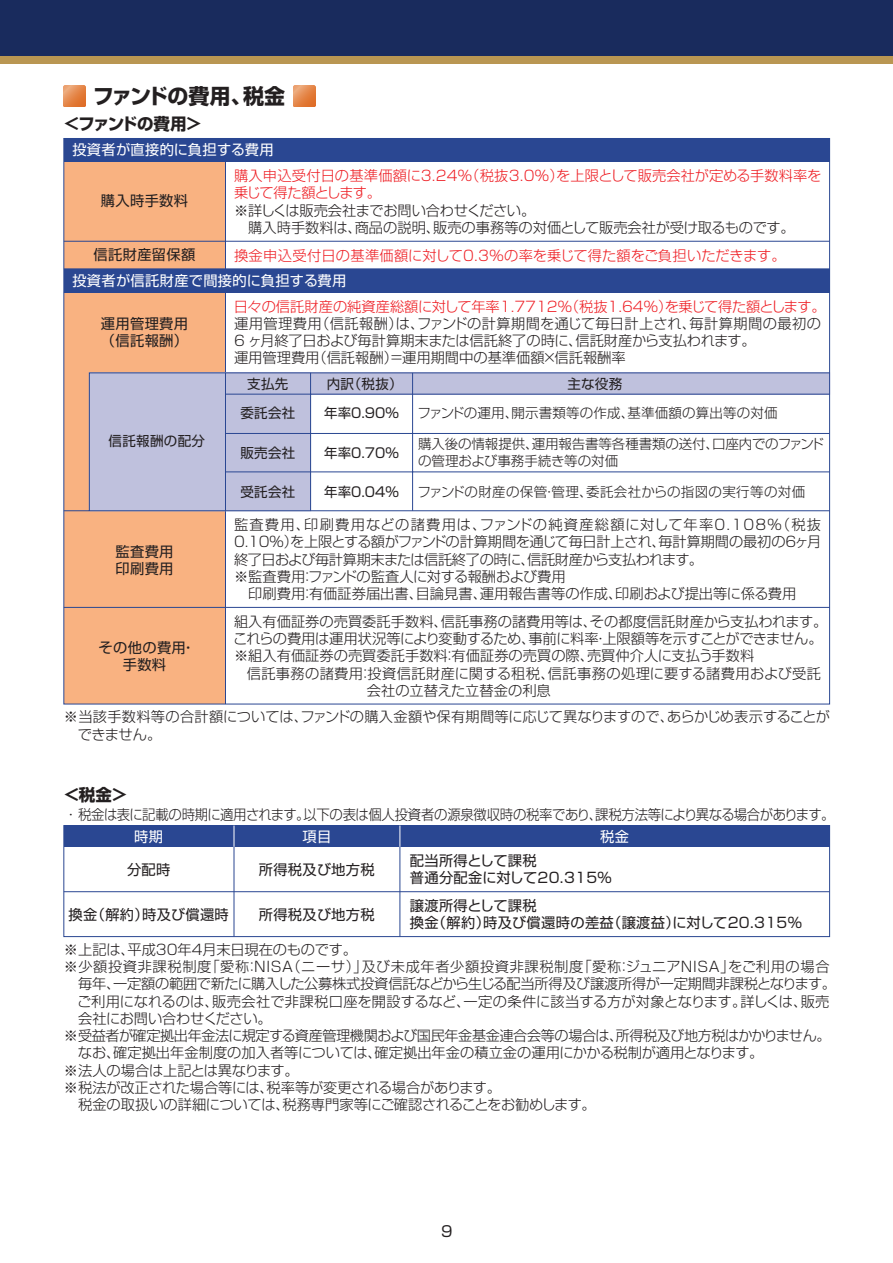
<style>
.page{position:relative;width:893px;height:1263px;background:#fff}
.page>*{position:absolute;margin:0;border:0;box-sizing:border-box;transform-origin:0 0}
.t1{font:21px "Shin Go Pr 5 Bold 90 pv RKSJ H";letter-spacing:-.02em;color:#231f20}
.t2{font:16.5px "Shin Go Pr 5 Bold 90 pv RKSJ H";letter-spacing:-.065em;color:#231f20}
.t3{font:16.5px "Shin Go Pr 5 Bold 90 pv RKSJ H";letter-spacing:-.02em;color:#231f20}
.t4{font:15px "Shin Go Pr 5 Regular 90 pv RKSJ H";color:#231f20}
.t5{font:14.25px/17.2px "Shin Go Pr 5 Light 90 pv RKSJ H";letter-spacing:-.015em;color:#231f20}
.t6{font:14.25px/17.2px "Shin Go Pr 5 Light 90 pv RKSJ H";color:#ee1d23}
.t7{font:14.25px/17.2px "Shin Go Pr 5 Regular 90 pv RKSJ H";letter-spacing:.025em;color:#231f20}
.t8{font:14.25px "Shin Go Pr 5 Light 90 pv RKSJ H";letter-spacing:.04em;color:#231f20}
.t9{font:14.25px "Shin Go Pr 5 Light 90 pv RKSJ H";letter-spacing:.01em;color:#231f20}
.t10{font:14.25px/17.2px "Shin Go Pr 5 Light 90 pv RKSJ H";letter-spacing:.015em;color:#231f20}
.t11{font:14.25px "Shin Go Pr 5 Light 90 pv RKSJ H";letter-spacing:.085em;color:#231f20}
.t12{font:14.25px "Shin Go Pr 5 Regular 90 pv RKSJ H";letter-spacing:.025em;color:#fff}
.t13{font:14.25px "Shin Go Pr 5 Light 90 pv RKSJ H";letter-spacing:-.045em;color:#231f20}
.t14{font:13.5px/16.5px "Shin Go Pr 5 Light 90 pv RKSJ H";color:#231f20}
.t15{font:13.5px "Shin Go Pr 5 Regular 90 pv RKSJ H";letter-spacing:.025em;color:#231f20}
.t16{font:13.5px "Shin Go Pr 5 Light 90 pv RKSJ H";letter-spacing:.025em;color:#231f20}
</style>
<div class="page">
<div style="left:0;top:56px;width:892px;height:8px;background:#b99652"></div>
<div style="left:0;top:0;width:892px;height:56px;background:#192b5d"></div>
<div style="left:64px;top:138px;width:161px;height:566px;background:#f9b281"></div>
<hr style="left:225px;top:292px;width:1px;height:412px;background:#2a4792">
<svg style="left:64px;top:86px;width:21px;height:21px"></svg>
<svg style="left:294px;top:86px;width:21px;height:21px"></svg>
<hr style="left:64px;top:241px;width:765px;height:1px;background:#2a4792">
<div style="left:64px;top:138px;width:765px;height:24px;background:#2a4792"></div>
<div style="left:64px;top:269px;width:765px;height:23px;background:#2a4792"></div>
<hr style="left:64px;top:292px;width:765px;height:1px;background:#2a4792">
<hr style="left:64px;top:268px;width:765px;height:1px;background:#2a4792">
<hr style="left:225px;top:162px;width:1px;height:107px;background:#2a4792">
<hr style="left:64px;top:891px;width:765px;height:1px;background:#2a4792">
<div style="left:63px;top:825px;width:767px;height:112px;border:1px solid #2a4792"></div>
<div style="left:64px;top:826px;width:765px;height:21px;background:#2a4792"></div>
<hr style="left:399px;top:847px;width:1px;height:90px;background:#2a4792">
<svg style="left:399px;top:826px;width:1px;height:21px"></svg>
<hr style="left:233px;top:847px;width:1px;height:90px;background:#2a4792">
<svg style="left:234px;top:826px;width:1px;height:21px"></svg>
<svg style="left:63px;top:372px;width:767px;height:236px"></svg>
<h1 class="t1" style="left:93px;top:88px;width:194px">ファンドの費用、税金</h1>
<p class="t2" style="left:64px;top:118px;width:139px">＜ファンドの費用＞</p>
<p class="t12" style="left:72px;top:145px;width:203px">投資者が直接的に負担する費用</p>
<p class="t7" style="left:101px;top:193px;width:89px">購入時手数料</p>
<p class="t6" style="left:234px;top:169px;width:589px">購入申込受付日の基準価額に3.24％（税抜3.0％）を上限として販売会社が定める手数料率を乗じて得た額とします。</p>
<p class="t5" style="left:248px;top:204px;width:548px;text-indent:-14px">※詳しくは販売会社までお問い合わせください。<br>購入時手数料は、商品の説明、販売の事務等の対価として販売会社が受け取るものです。</p>
<p class="t7" style="left:93px;top:248px;width:103px">信託財産留保額</p>
<p class="t6" style="left:234px;top:249px;width:553px">換金申込受付日の基準価額に対して0.3％の率を乗じて得た額をご負担いただきます。</p>
<p class="t6" style="left:234px;top:300px;width:593px">日々の信託財産の純資産総額に対して年率1.7712％（税抜1.64％）を乗じて得た額とします。</p>
<p class="t5" style="left:234px;top:317px;width:588px">運用管理費用（信託報酬）は、ファンドの計算期間を通じて毎日計上され、毎計算期間の最初の<br>6 ヶ月終了日および毎計算期末または信託終了の時に、信託財産から支払われます。<br>運用管理費用（信託報酬）＝運用期間中の基準価額×信託報酬率</p>
<p class="t12" style="left:72px;top:275px;width:276px">投資者が信託財産で間接的に負担する費用</p>
<p class="t7" style="left:101px;top:317px;width:89px">運用管理費用（信託報酬）</p>
<p class="t15" style="left:108px;top:436px;width:98px">信託報酬の配分</p>
<p class="t7" style="left:115px;top:545px;width:60px">監査費用印刷費用</p>
<p class="t7" style="left:98px;top:641px;width:98px;text-align:center">その他の費用・手数料</p>
<p class="t15" style="left:247px;top:378px;width:43px">支払先</p>
<p class="t15" style="left:240px;top:408px;width:57px">委託会社</p>
<p class="t15" style="left:240px;top:448px;width:57px">販売会社</p>
<p class="t15" style="left:240px;top:486px;width:57px">受託会社</p>
<p class="t15" style="left:327px;top:378px;width:77px">内訳（税抜）</p>
<p class="t15" style="left:567px;top:378px;width:56px">主な役務</p>
<p class="t15" style="left:324px;top:408px;width:76px">年率0.90％</p>
<p class="t15" style="left:324px;top:448px;width:76px">年率0.70％</p>
<p class="t15" style="left:324px;top:486px;width:76px">年率0.04％</p>
<p class="t16" style="left:417px;top:486px;width:389px">ファンドの財産の保管・管理、委託会社からの指図の実行等の対価</p>
<p class="t14" style="left:417px;top:407px;width:361px">ファンドの運用、開示書類等の作成、基準価額の算出等の対価</p>
<p class="t14" style="left:418px;top:438px;width:407px">購入後の情報提供、運用報告書等各種書類の送付、口座内でのファンドの管理および事務手続き等の対価</p>
<p class="t11" style="left:234px;top:519px;width:588px">監査費用、印刷費用などの諸費用は、ファンドの純資産総額に対して年率0.108％（税抜</p>
<p class="t5" style="left:234px;top:535px;width:589px">0.10％）を上限とする額がファンドの計算期間を通じて毎日計上され、毎計算期間の最初の6ヶ月</p>
<p class="t13" style="left:234px;top:554px;width:470px">終了日および毎計算期末または信託終了の時に、信託財産から支払われます。</p>
<p class="t5" style="left:234px;top:570px;width:333px">※監査費用：ファンドの監査人に対する報酬および費用</p>
<p class="t5" style="left:248px;top:587px;width:549px">印刷費用：有価証券届出書、目論見書、運用報告書等の作成、印刷および提出等に係る費用</p>
<p class="t5" style="left:233px;top:615px;width:595px">組入有価証券の売買委託手数料、信託事務の諸費用等は、その都度信託財産から支払われます。これらの費用は運用状況等により変動するため、事前に料率・上限額等を示すことができません。※組入有価証券の売買委託手数料：有価証券の売買の際、売買仲介人に支払う手数料</p>
<p class="t10" style="left:367px;top:667px;width:456px;text-indent:-120px">信託事務の諸費用：投資信託財産に関する租税、信託事務の処理に要する諸費用および受託会社の立替えた立替金の利息</p>
<p class="t5" style="left:78px;top:710px;width:753px;text-indent:-14px">※当該手数料等の合計額については、ファンドの購入金額や保有期間等に応じて異なりますので、あらかじめ表示することができません。</p>
<p class="t3" style="left:64px;top:789px;width:65px">＜税金＞</p>
<p class="t5" style="left:64px;top:808px;width:772px">・税金は表に記載の時期に適用されます。以下の表は個人投資者の源泉徴収時の税率であり、課税方法等により異なる場合があります。</p>
<p class="t12" style="left:134px;top:831px;width:30px">時期</p>
<p class="t12" style="left:302px;top:831px;width:30px">項目</p>
<p class="t12" style="left:600px;top:831px;width:30px">税金</p>
<p class="t7" style="left:127px;top:863px;width:45px">分配時</p>
<p class="t7" style="left:69px;top:908px;width:162px">換金（解約）時及び償還時</p>
<p class="t7" style="left:410px;top:854px;width:203px">配当所得として課税<br>普通分配金に対して20.315％</p>
<p class="t7" style="left:259px;top:863px;width:117px">所得税及び地方税</p>
<p class="t7" style="left:259px;top:908px;width:117px">所得税及び地方税</p>
<p class="t7" style="left:410px;top:899px;width:393px">譲渡所得として課税<br>換金（解約）時及び償還時の差益（譲渡益）に対して20.315％</p>
<p class="t5" style="left:64px;top:943px;width:294px">※上記は、平成30年4月末日現在のものです。</p>
<p class="t8" style="left:64px;top:961px;width:767px">※少額投資非課税制度「愛称：NISA（ニーサ）」及び未成年者少額投資非課税制度「愛称：ジュニアNISA」をご利用の場合</p>
<p class="t5" style="left:78px;top:977px;width:759px">毎年、一定額の範囲で新たに購入した公募株式投資信託などから生じる配当所得及び譲渡所得が一定期間非課税となります。</p>
<p class="t9" style="left:77px;top:996px;width:753px">ご利用になれるのは、販売会社で非課税口座を開設するなど、一定の条件に該当する方が対象となります。詳しくは、販売</p>
<p class="t5" style="left:78px;top:1012px;width:195px">会社にお問い合わせください。</p>
<p class="t5" style="left:64px;top:1029px;width:768px">※受益者が確定拠出年金法に規定する資産管理機関および国民年金基金連合会等の場合は、所得税及び地方税はかかりません。</p>
<p class="t5" style="left:78px;top:1046px;width:687px">なお、確定拠出年金制度の加入者等については、確定拠出年金の積立金の運用にかかる税制が適用となります。</p>
<p class="t5" style="left:64px;top:1063px;width:236px">※法人の場合は上記とは異なります。</p>
<p class="t5" style="left:64px;top:1081px;width:438px">※税法が改正された場合等には、税率等が変更される場合があります。</p>
<p class="t5" style="left:78px;top:1098px;width:519px">税金の取扱いの詳細については、税務専門家等にご確認されることをお勧めします。</p>
<p class="t4" style="left:441px;top:1226px;width:13px">9</p>
</div>
